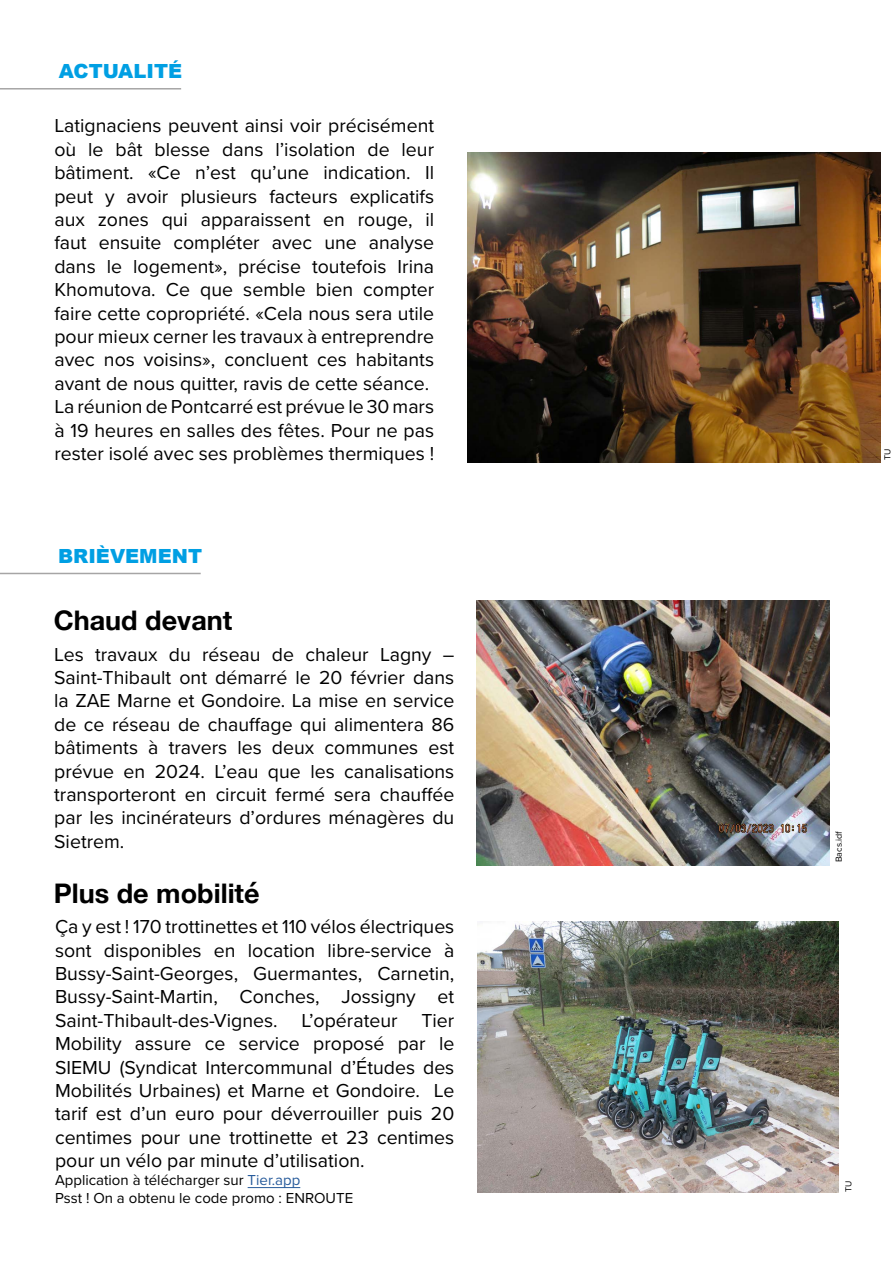
<style>
.page{position:relative;width:893px;height:1263px;background:#fff}
.page>*{position:absolute;margin:0;border:0;box-sizing:border-box;transform-origin:0 0}
.t1{font:700 27px "Helvetica Neue";color:#000}
.t2{font:19.5px/23.4px "Proxima Nova";color:#000;text-align:justify}
.t3{font:900 19.5px "Arial";color:#009fe3}
.t4{font:15px/18px "Proxima Nova";color:#000}
.t5{font:9px "Proxima Nova";color:#000}
.s1{color:#275b9b}
</style>
<div class="page">
<hr style="left:0;top:88px;width:181px;height:2px;background:#a6a5a5">
<hr style="left:0;top:573px;width:201px;height:1px;background:#a6a5a5">
<img style="left:477px;top:600px;width:353px;height:265px">
<img style="left:477px;top:922px;width:362px;height:271px">
<hr style="left:248px;top:1187px;width:52px;height:1px;background:#275b9b">
<img style="left:467px;top:152px;width:414px;height:310px">
<p class="t3" style="left:59px;top:57px;width:125px">ACTUALITÉ</p>
<p class="t2" style="left:54px;top:113px;width:381px;text-align:left">Latignaciens peuvent ainsi voir précisément où le bât blesse dans l’isolation de leur bâtiment. «Ce n’est qu’une indication. Il peut y avoir plusieurs facteurs explicatifs aux zones qui apparaissent en rouge, il faut ensuite compléter avec une analyse dans le logement», précise toutefois Irina Khomutova. Ce que semble bien compter faire cette copropriété. «Cela nous sera utile pour mieux cerner les travaux à entreprendre avec nos voisins», concluent ces habitants avant de nous quitter, ravis de cette séance.<br>La réunion de Pontcarré est prévue le 30 mars à 19 heures en salles des fêtes. Pour ne pas rester isolé avec ses problèmes thermiques !</p>
<p class="t3" style="left:58px;top:542px;width:146px">BRIÈVEMENT</p>
<h1 class="t1" style="left:54px;top:599px;width:180px">Chaud devant</h1>
<p class="t2" style="left:54px;top:641px;width:402px">Les travaux du réseau de chaleur Lagny – Saint-Thibault ont démarré le 20 février dans la ZAE Marne et Gondoire. La mise en service de ce réseau de chauffage qui alimentera 86 bâtiments à travers les deux communes est prévue en 2024. L’eau que les canalisations transporteront en circuit fermé sera chauffée par les incinérateurs d’ordures ménagères du Sietrem.</p>
<h1 class="t1" style="left:54px;top:872px;width:207px">Plus de mobilité</h1>
<p class="t2" style="left:55px;top:914px;width:401px">Ça y est ! 170 trottinettes et 110 vélos électriques sont disponibles en location libre-service à Bussy-Saint-Georges, Guermantes, Carnetin, Bussy-Saint-Martin, Conches, Jossigny et Saint-Thibault-des-Vignes. L’opérateur Tier Mobility assure ce service proposé par le SIEMU (Syndicat Intercommunal d’Études des Mobilités Urbaines) et Marne et Gondoire. Le tarif est d’un euro pour déverrouiller puis 20 centimes pour une trottinette et 23 centimes pour un vélo par minute d’utilisation.</p>
<p class="t4" style="left:55px;top:1170px;width:300px">Application à télécharger sur <span class="s1">Tier.app<br></span>Psst ! On a obtenu le code promo : ENROUTE</p>
<p class="t5" style="left:881px;top:460px;width:13px;rotate:-90deg">TU</p>
<p class="t5" style="left:832px;top:862px;width:33px;rotate:-90deg">Bacs.idf</p>
<p class="t5" style="left:842px;top:1192px;width:13px;rotate:-90deg">TU</p>
</div>
